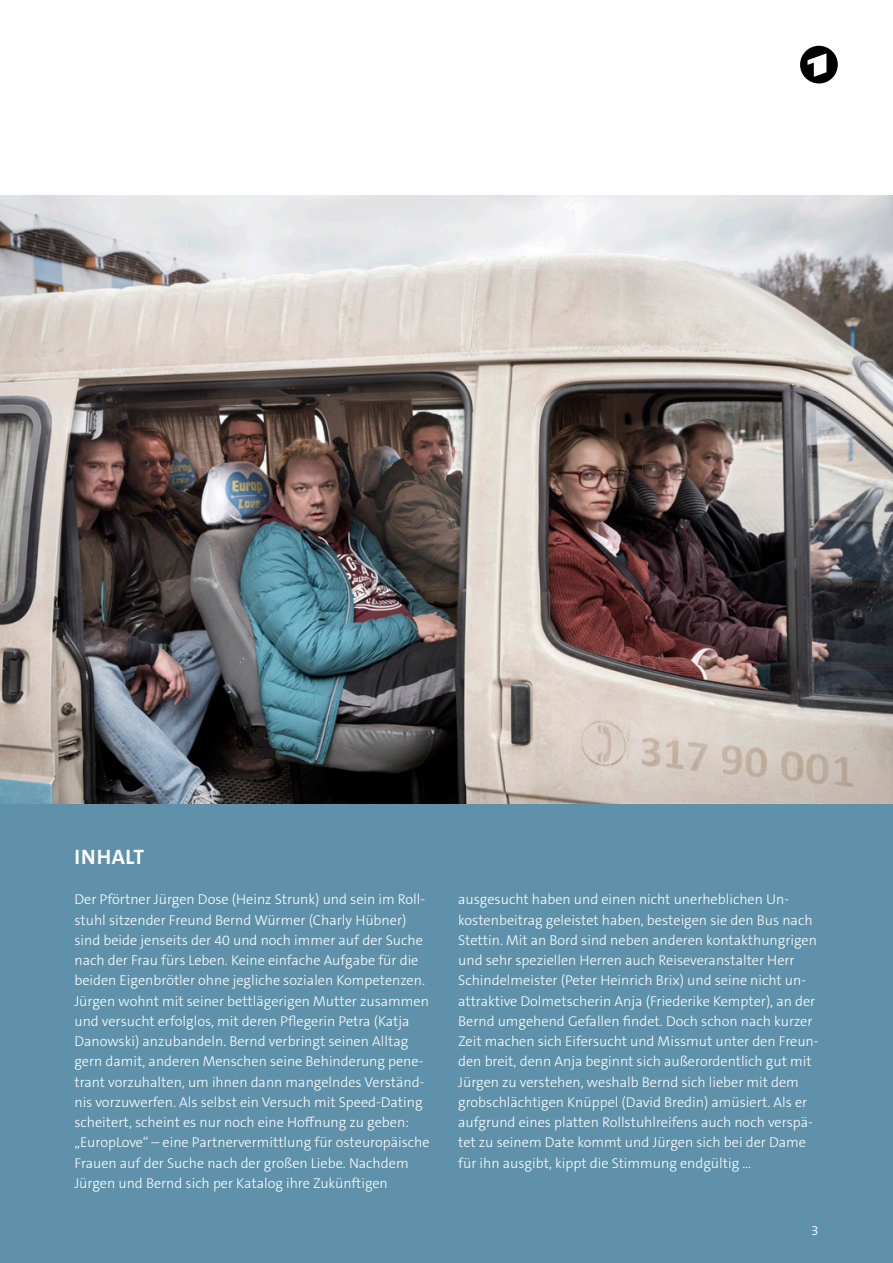
<style>
.page{position:relative;width:893px;height:1263px;background:#fff}
.page>*{position:absolute;margin:0;border:0;box-sizing:border-box;transform-origin:0 0}
.Lauftext{font:700 21px "The Sans C5";letter-spacing:.03em;color:#fff}
.Lauftext-2{font:300 14.25px/20.2px "The Sans C5";color:#fff}
.Vita{font:300 13.5px "The Sans C5";color:#fff}
</style>
<div class="page">
<svg style="left:800px;top:46px;width:38px;height:37px"></svg>
<div style="left:0;top:803px;width:893px;height:460px;background:#5f92aa"></div>
<img style="left:1px;top:196px;width:892px;height:607px">
<img style="left:0;top:196px;width:1px;height:1067px">
<p class="Lauftext" style="left:75px;top:843px;width:71px">INHALT</p>
<p class="Lauftext-2" style="left:74px;top:890px;width:357px">Der Pförtner Jürgen Dose (Heinz Strunk) und sein im Roll&shy;stuhl sitzender Freund Bernd Würmer (Charly Hübner) sind beide jenseits der 40 und noch immer auf der Suche nach der Frau fürs Leben. Keine einfache Aufgabe für die beiden Eigenbrötler ohne jegliche sozialen Kompetenzen.<br>Jürgen wohnt mit seiner bettlägerigen Mutter zusammen und versucht erfolglos, mit deren Pflegerin Petra (Katja Danowski) anzubandeln. Bernd verbringt seinen Alltag gern damit, anderen Menschen seine Behinderung pene&shy;trant vorzuhalten, um ihnen dann mangelndes Verständ&shy;nis vorzuwerfen. Als selbst ein Versuch mit Speed-Dating scheitert, scheint es nur noch eine Hoffnung zu geben: „EuropLove“ – eine Partnervermittlung für osteuropäische Frauen auf der Suche nach der großen Liebe. Nachdem Jürgen und Bernd sich per Katalog ihre Zukünftigen</p>
<p class="Lauftext-2" style="left:458px;top:890px;width:362px">ausgesucht haben und einen nicht unerheblichen Un&shy;kostenbeitrag geleistet haben, besteigen sie den Bus nach Stettin. Mit an Bord sind neben anderen kontakthungrigen und sehr speziellen Herren auch Reiseveranstalter Herr Schindelmeister (Peter Heinrich Brix) und seine nicht un&shy;attraktive Dolmetscherin Anja (Friederike Kempter), an der Bernd umgehend Gefallen findet. Doch schon nach kurzer Zeit machen sich Eifersucht und Missmut unter den Freun&shy;den breit, denn Anja beginnt sich außerordentlich gut mit Jürgen zu verstehen, weshalb Bernd sich lieber mit dem grobschlächtigen Knüppel (David Bredin) amüsiert. Als er aufgrund eines platten Rollstuhlreifens auch noch verspä&shy;tet zu seinem Date kommt und Jürgen sich bei der Dame für ihn ausgibt, kippt die Stimmung endgültig ...</p>
<p class="Vita" style="left:811px;top:1221px;width:9px">3</p>
</div>
